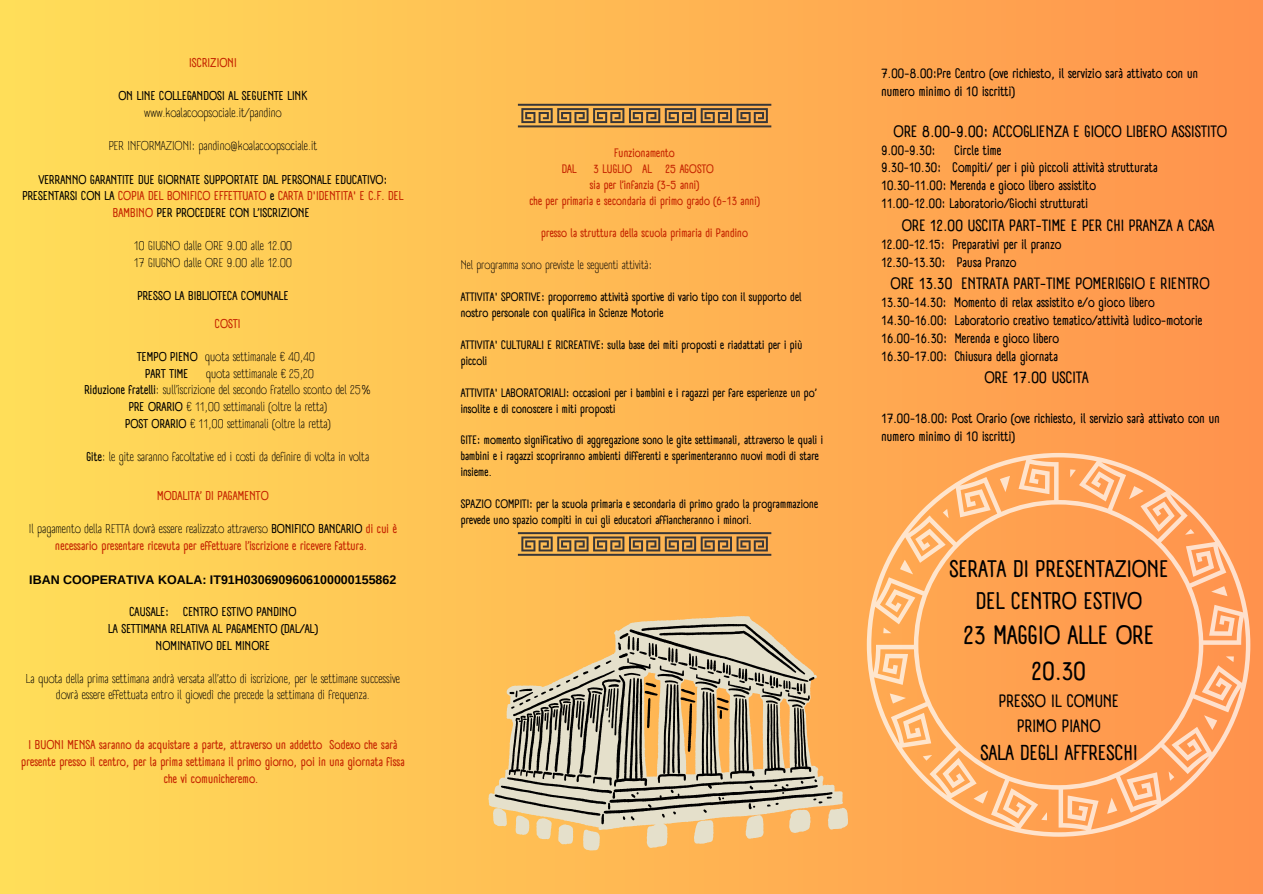
<style>
.page{position:relative;width:1263px;height:894px;background:#fff}
.page>*{position:absolute;margin:0;border:0;box-sizing:border-box;transform-origin:0 0}
.t1{font:700 25.8px/36px "A Day Without Sun Text";color:#000;text-align:center}
.t2{font:700 23.4px/32.4px "A Day Without Sun Text";color:#000;text-align:center}
.t3{font:700 21px "A Day Without Sun Text";color:#000}
.t4{font:700 17.4px "A Day Without Sun Text";color:#000}
.t5{font:700 16.05px "A Day Without Sun Text";color:#000}
.t6{font:700 13.5px/17.9px "A Day Without Sun Text";color:#000}
.t7{font:12.45px/16.6px "A Day Without Sun Text";color:#000;text-align:center}
.t8{font:700 12.45px/16.6px "A Day Without Sun Text";color:#c52400;text-align:center}
.t9{font:700 12.45px/16.6px "A Day Without Sun Text";color:#000;text-align:center}
.t10{font:700 12.45px "Arimo";color:#000}
.t11{font:700 12px/15.9px "A Day Without Sun Text";color:#000}
.t12{font:700 12px "A Day Without Sun Text";color:#c52400}
.t13{font:12px "A Day Without Sun Text";color:#000}
.s1{color:#c52400}
.s2{font-weight:700}
.s3{font-weight:400;color:#000}
.s4{color:#000}
</style>
<div class="page">
<div style="left:0;top:0;width:1263px;height:893px;background:linear-gradient(to right,#ffde59,#ff924d)"></div>
<svg style="left:867px;top:453px;width:383px;height:383px;background:#ffa761"></svg>
<svg style="left:518px;top:104px;width:253px;height:23px;background:#a17a45"></svg>
<svg style="left:518px;top:532px;width:253px;height:23px;background:#a37b45"></svg>
<svg style="left:488px;top:615px;width:355px;height:232px;background:#fbbe63"></svg>
<svg style="left:493px;top:623px;width:355px;height:227px;background:#c6a97c"></svg>
<p class="t8" style="left:189px;top:54px;width:49px">ISCRIZIONI</p>
<p class="t9" style="left:118px;top:88px;width:190px">ON LINE COLLEGANDOSI AL SEGUENTE LINK</p>
<p class="t7" style="left:144px;top:104px;width:139px">www.koalacoopsociale.it/pandino</p>
<p class="t7" style="left:109px;top:138px;width:210px">PER INFORMAZIONI: pandino@koalacoopsociale.it</p>
<p class="t9" style="left:22px;top:171px;width:383px">VERRANNO GARANTITE DUE GIORNATE SUPPORTATE DAL PERSONALE EDUCATIVO:<br>PRESENTARSI CON LA <span class="s1">COPIA DEL BONIFICO EFFETTUATO</span> e <span class="s1">CARTA D'IDENTITA' E C.F. DEL<br>BAMBINO</span> PER PROCEDERE CON L’ISCRIZIONE</p>
<p class="t7" style="left:134px;top:237px;width:160px">10 GIUGNO dalle ORE 9.00 alle 12.00</p>
<p class="t7" style="left:134px;top:254px;width:160px">17 GIUGNO dalle ORE 9.00 alle 12.00</p>
<p class="t9" style="left:137px;top:287px;width:153px">PRESSO LA BIBLIOTECA COMUNALE</p>
<p class="t8" style="left:215px;top:315px;width:27px">COSTI</p>
<p class="t7" style="left:137px;top:348px;width:180px"><span class="s2">TEMPO PIENO</span> quota settimanale € 40,40</p>
<p class="t9" style="left:145px;top:365px;width:45px">PART TIME</p>
<p class="t7" style="left:206px;top:365px;width:110px">quota settimanale € 25,20</p>
<p class="t7" style="left:84px;top:381px;width:288px"><span class="s2">Riduzione fratelli</span>: sull’iscrizione del secondo fratello sconto del 25%</p>
<p class="t7" style="left:129px;top:398px;width:200px"><span class="s2">PRE ORARIO</span> € 11,00 settimanali (oltre la retta)</p>
<p class="t7" style="left:125px;top:415px;width:207px"><span class="s2">POST ORARIO</span> € 11,00 settimanali (oltre la retta)</p>
<p class="t7" style="left:86px;top:448px;width:284px"><span class="s2">Gite</span>: le gite saranno facoltative ed i costi da definire di volta in volta</p>
<p class="t8" style="left:157px;top:487px;width:113px">MODALITA’ DI PAGAMENTO</p>
<p class="t8" style="left:29px;top:520px;width:370px"><span class="s3">Il pagamento della RETTA dovrà essere realizzato attraverso</span> <span class="s4">BONIFICO BANCARIO</span> di cui è necessario presentare ricevuta per effettuare l’iscrizione e ricevere fattura.</p>
<p class="t10" style="left:29px;top:572px;width:369px">IBAN COOPERATIVA KOALA: IT91H0306909606100000155862</p>
<p class="t9" style="left:129px;top:603px;width:169px">CAUSALE: CENTRO ESTIVO PANDINO</p>
<p class="t9" style="left:108px;top:620px;width:211px">LA SETTIMANA RELATIVA AL PAGAMENTO (DAL/AL)</p>
<p class="t9" style="left:156px;top:636px;width:116px">NOMINATIVO DEL MINORE</p>
<p class="t7" style="left:26px;top:670px;width:376px">La quota della prima settimana andrà versata all’atto di iscrizione, per le settimane successive dovrà essere effettuata entro il giovedì che precede la settimana di frequenza.</p>
<p class="t8" style="left:21px;top:736px;width:385px">I BUONI MENSA saranno da acquistare a parte, attraverso un addetto Sodexo che sarà presente presso il centro, per la prima settimana il primo giorno, poi in una giornata fissa che vi comunicheremo.</p>
<p class="t12" style="left:614px;top:146px;width:62px">Funzionamento</p>
<p class="t12" style="left:562px;top:162px;width:16px">DAL</p>
<p class="t12" style="left:593px;top:162px;width:122px">3 LUGLIO AL 25 AGOSTO</p>
<p class="t12" style="left:590px;top:178px;width:111px">sia per l’infanzia (3-5 anni)</p>
<p class="t12" style="left:529px;top:194px;width:232px">che per primaria e secondaria di primo grado (6-13 anni)</p>
<p class="t12" style="left:541px;top:225px;width:208px">presso la struttura della scuola primaria di Pandino</p>
<p class="t13" style="left:461px;top:257px;width:193px">Nel programma sono previste le seguenti attività:</p>
<p class="t11" style="left:461px;top:289px;width:342px">ATTIVITA' SPORTIVE: proporremo attività sportive di vario tipo con il supporto del nostro personale con qualifica in Scienze Motorie</p>
<p class="t11" style="left:461px;top:336px;width:343px">ATTIVITA' CULTURALI E RICREATIVE: sulla base dei miti proposti e riadattati per i più piccoli</p>
<p class="t11" style="left:461px;top:384px;width:357px">ATTIVITA' LABORATORIALI: occasioni per i bambini e i ragazzi per fare esperienze un po’ insolite e di conoscere i miti proposti</p>
<p class="t11" style="left:461px;top:432px;width:364px">GITE: momento significativo di aggregazione sono le gite settimanali, attraverso le quali i bambini e i ragazzi scopriranno ambienti differenti e sperimenteranno nuovi modi di stare insieme.</p>
<p class="t11" style="left:461px;top:496px;width:359px">SPAZIO COMPITI: per la scuola primaria e secondaria di primo grado la programmazione prevede uno spazio compiti in cui gli educatori affiancheranno i minori.</p>
<p class="t6" style="left:881px;top:65px;width:318px">7.00-8.00:Pre Centro (ove richiesto, il servizio sarà attivato con un numero minimo di 10 iscritti)</p>
<p class="t5" style="left:894px;top:121px;width:335px">ORE 8.00-9.00: ACCOGLIENZA E GIOCO LIBERO ASSISTITO</p>
<p class="t6" style="left:881px;top:141px;width:56px">9.00-9.30:</p>
<p class="t6" style="left:955px;top:141px;width:48px">Circle time</p>
<p class="t6" style="left:881px;top:159px;width:278px">9.30-10.30: Compiti/ per i più piccoli attività strutturata</p>
<p class="t6" style="left:881px;top:177px;width:216px">10.30-11.00: Merenda e gioco libero assistito</p>
<p class="t6" style="left:881px;top:195px;width:208px">11.00-12.00: Laboratorio/Giochi strutturati</p>
<p class="t5" style="left:902px;top:215px;width:314px">ORE 12.00 USCITA PART-TIME E PER CHI PRANZA A CASA</p>
<p class="t6" style="left:881px;top:235px;width:182px">12.00-12.15: Preparativi per il pranzo</p>
<p class="t6" style="left:881px;top:253px;width:137px">12.30-13.30: Pausa Pranzo</p>
<p class="t5" style="left:891px;top:273px;width:321px">ORE 13.30 ENTRATA PART-TIME POMERIGGIO E RIENTRO</p>
<p class="t6" style="left:881px;top:293px;width:275px">13.30-14.30: Momento di relax assistito e/o gioco libero</p>
<p class="t6" style="left:881px;top:311px;width:322px">14.30-16.00: Laboratorio creativo tematico/attività ludico-motorie</p>
<p class="t6" style="left:881px;top:329px;width:179px">16.00-16.30: Merenda e gioco libero</p>
<p class="t6" style="left:881px;top:347px;width:178px">16.30-17.00: Chiusura della giornata</p>
<p class="t5" style="left:984px;top:367px;width:106px">ORE 17.00 USCITA</p>
<p class="t6" style="left:881px;top:409px;width:340px">17.00-18.00: Post Orario (ove richiesto, il servizio sarà attivato con un numero minimo di 10 iscritti)</p>
<p class="t2" style="left:949px;top:552px;width:221px">SERATA DI PRESENTAZIONE<br>DEL CENTRO ESTIVO</p>
<p class="t1" style="left:964px;top:617px;width:192px">23 MAGGIO ALLE ORE<br>20.30</p>
<p class="t4" style="left:999px;top:690px;width:122px">PRESSO IL COMUNE</p>
<p class="t4" style="left:1017px;top:714px;width:85px">PRIMO PIANO</p>
<p class="t3" style="left:980px;top:739px;width:159px">SALA DEGLI AFFRESCHI</p>
</div>
